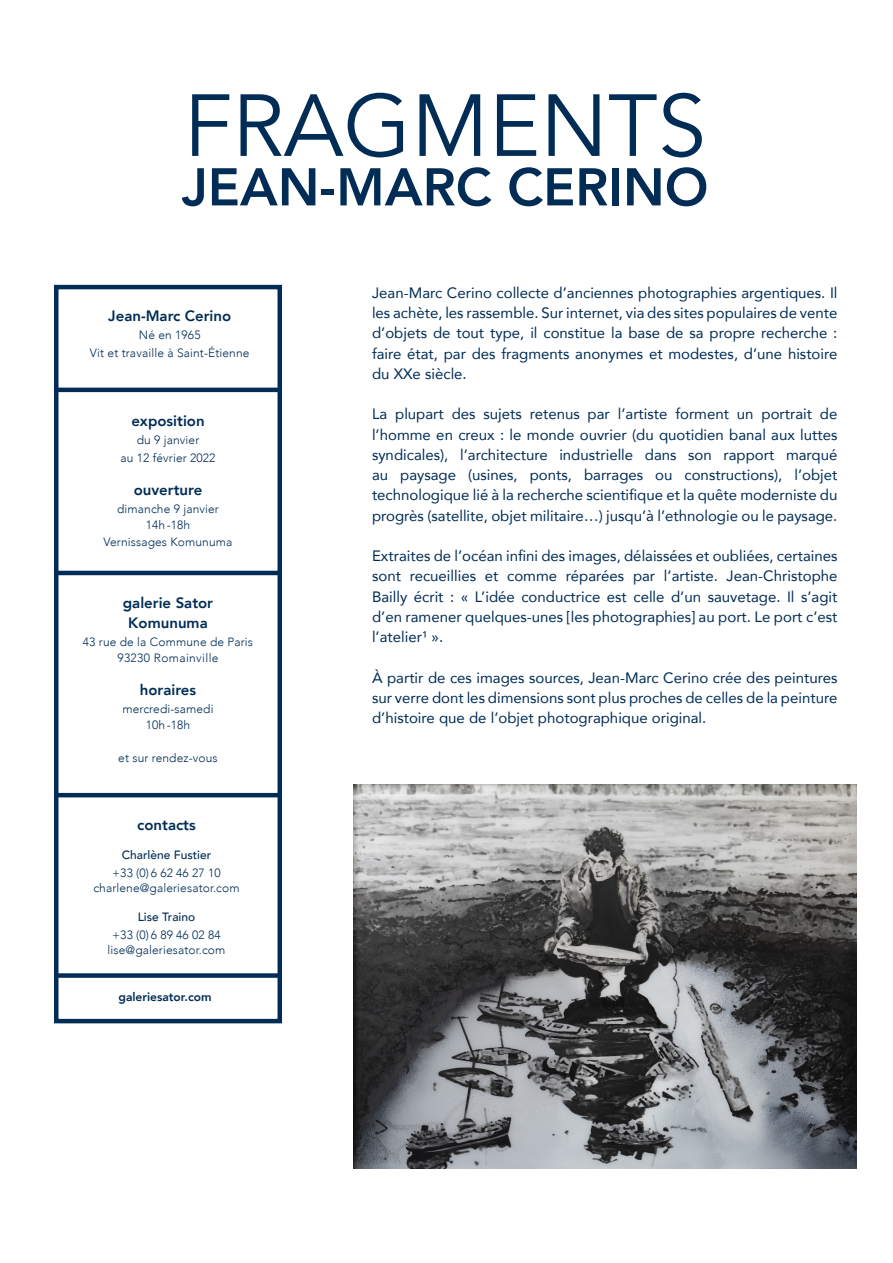
<style>
.page{position:relative;width:893px;height:1263px;background:#fff}
.page>*{position:absolute;margin:0;border:0;box-sizing:border-box;transform-origin:0 0}
.t1{font:87px "Avenir";color:#002c55}
.t2{font:800 52.5px "Avenir";color:#002c55}
.t3{font:15px/20.2px "Avenir";color:#002c55;text-align:justify}
.t4{font:800 15px "Avenir";color:#002c55}
.t5{font:300 12px "Avenir";letter-spacing:.01em;color:#002c55}
.t6{font:500 12px "Avenir";color:#002c55}
.t7{font:300 12px "Avenir";letter-spacing:.03em;color:#002c55}
.t8{font:800 12px "Avenir";color:#002c55}
</style>
<div class="page">
<div style="left:54px;top:285px;width:228px;height:738px;border:4px solid #002c55"></div>
<hr style="left:54px;top:571px;width:225px;height:4px;background:#002c55">
<div style="left:54px;top:973px;width:225px;height:5px;background:#002c55"></div>
<hr style="left:54px;top:793px;width:225px;height:4px;background:#002c55">
<hr style="left:56px;top:388px;width:224px;height:4px;background:#002c55">
<img style="left:353px;top:784px;width:503px;height:384px">
<p class="t1" style="left:184px;top:74px;width:524px">FRAGMENTS</p>
<p class="t2" style="left:182px;top:146px;width:528px">JEAN-MARC CERINO</p>
<p class="t4" style="left:108px;top:304px;width:125px">Jean-Marc Cerino</p>
<p class="t5" style="left:139px;top:328px;width:63px">Né en 1965</p>
<p class="t5" style="left:90px;top:346px;width:161px">Vit et travaille à Saint-Étienne</p>
<p class="t4" style="left:131px;top:409px;width:75px">exposition</p>
<p class="t5" style="left:137px;top:433px;width:64px">du 9 janvier</p>
<p class="t5" style="left:120px;top:451px;width:97px">au 12 février 2022</p>
<p class="t4" style="left:134px;top:478px;width:70px">ouverture</p>
<p class="t5" style="left:117px;top:501px;width:103px">dimanche 9 janvier</p>
<p class="t5" style="left:146px;top:518px;width:46px">14h -18h</p>
<p class="t5" style="left:104px;top:534px;width:130px">Vernissages Komunuma</p>
<p class="t4" style="left:123px;top:591px;width:92px">galerie Sator</p>
<p class="t4" style="left:128px;top:611px;width:81px">Komunuma</p>
<p class="t5" style="left:83px;top:634px;width:172px">43 rue de la Commune de Paris</p>
<p class="t7" style="left:117px;top:651px;width:103px">93230 Romainville</p>
<p class="t4" style="left:140px;top:678px;width:58px">horaires</p>
<p class="t5" style="left:122px;top:701px;width:93px">mercredi-samedi</p>
<p class="t5" style="left:146px;top:718px;width:46px">10h -18h</p>
<p class="t5" style="left:118px;top:750px;width:101px">et sur rendez-vous</p>
<p class="t4" style="left:137px;top:813px;width:60px">contacts</p>
<p class="t6" style="left:122px;top:844px;width:91px">Charlène Fustier</p>
<p class="t5" style="left:112px;top:866px;width:110px">+33 (0) 6 62 46 27 10</p>
<p class="t5" style="left:93px;top:881px;width:148px">charlene@galeriesator.com</p>
<p class="t6" style="left:138px;top:906px;width:59px">Lise Traino</p>
<p class="t5" style="left:112px;top:927px;width:110px">+33 (0) 6 89 46 02 84</p>
<p class="t5" style="left:108px;top:942px;width:119px">lise@galeriesator.com</p>
<p class="t8" style="left:118px;top:988px;width:95px">galeriesator.com</p>
<p class="t3" style="left:372px;top:282px;width:467px">Jean-Marc Cerino collecte d’anciennes photographies argentiques. Il les achète, les rassemble. Sur internet, via des sites populaires de vente d’objets de tout type, il constitue la base de sa propre recherche : faire état, par des fragments anonymes et modestes, d’une histoire du XXe siècle.</p>
<p class="t3" style="left:372px;top:403px;width:467px">La plupart des sujets retenus par l’artiste forment un portrait de l’homme en creux : le monde ouvrier (du quotidien banal aux luttes syndicales), l’architecture industrielle dans son rapport marqué au paysage (usines, ponts, barrages ou constructions), l’objet technologique lié à la recherche scientifique et la quête moderniste du progrès (satellite, objet militaire…) jusqu’à l’ethnologie ou le paysage.</p>
<p class="t3" style="left:372px;top:545px;width:467px">Extraites de l’océan infini des images, délaissées et oubliées, certaines sont recueillies et comme réparées par l’artiste. Jean-Christophe Bailly écrit : « L’idée conductrice est celle d’un sauvetage. Il s’agit d’en ramener quelques-unes [les photographies] au port. Le port c’est l’atelier¹ ».</p>
<p class="t3" style="left:372px;top:667px;width:467px">À partir de ces images sources, Jean-Marc Cerino crée des peintures sur verre dont les dimensions sont plus proches de celles de la peinture d’histoire que de l’objet photographique original.</p>
</div>
